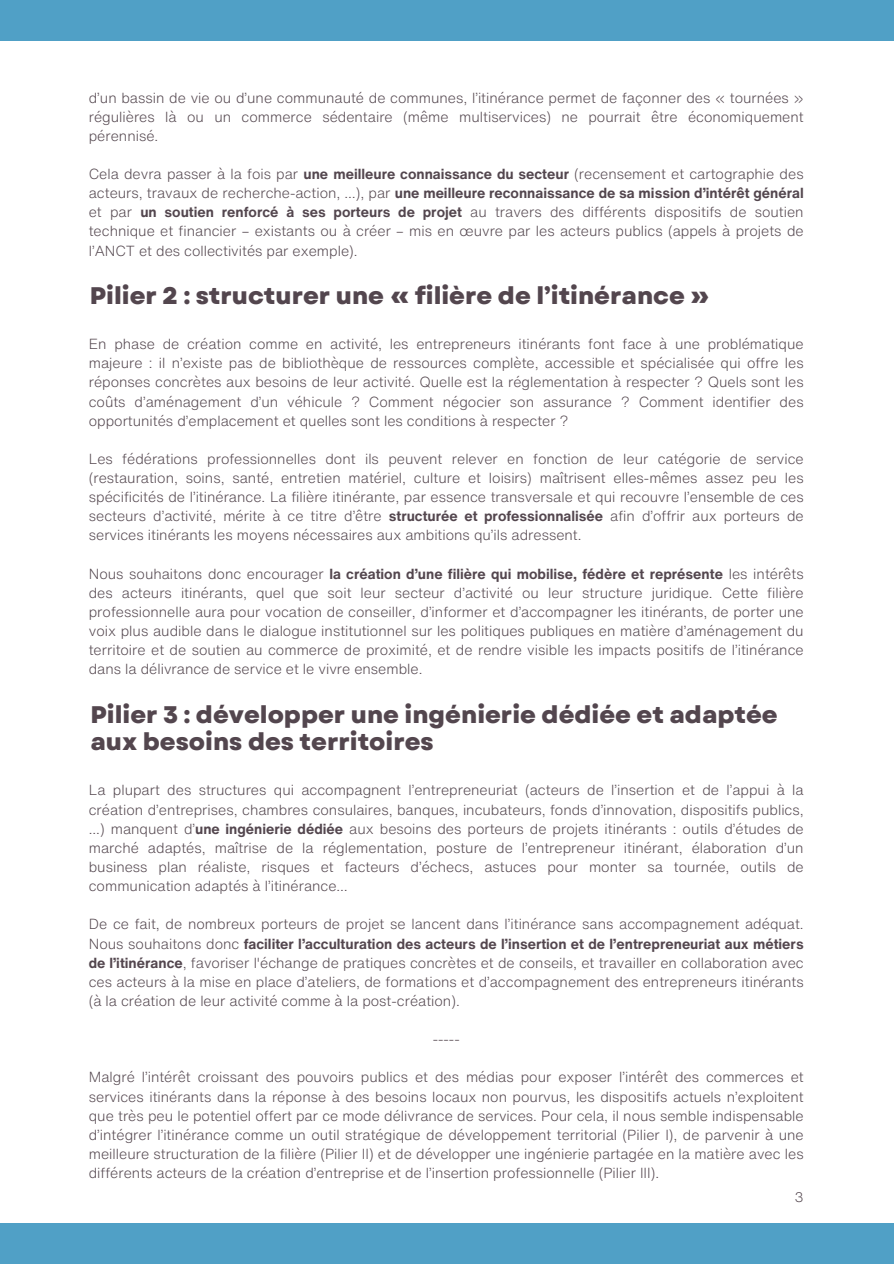
<style>
.page{position:relative;width:894px;height:1264px;background:#fff}
.page>*{position:absolute;margin:0;border:0;box-sizing:border-box;transform-origin:0 0}
.t1{font:800 24px/27px "Garet";color:#53464e}
.t2{font:300 14.25px/19.2px "Helvetica Now Text";color:#53464e;text-align:justify}
.t3{font:300 13.5px "Helvetica Now Text";color:#53464e}
.s1{font-weight:700}
</style>
<div class="page">
<div style="left:0;top:0;width:893px;height:40px;background:#50a0c6"></div>
<div style="left:0;top:1222px;width:893px;height:41px;background:#50a0c6"></div>
<p class="t2" style="left:89px;top:88px;width:716px">d’un bassin de vie ou d’une communauté de communes, l’itinérance permet de façonner des « tournées » régulières là ou un commerce sédentaire (même multiservices) ne pourrait être économiquement pérennisé.</p>
<p class="t2" style="left:89px;top:164px;width:716px">Cela devra passer à la fois par <span class="s1">une meilleure connaissance du secteur</span> (recensement et cartographie des acteurs, travaux de recherche-action, …), par <span class="s1">une meilleure reconnaissance de sa mission d’intérêt général </span>et par <span class="s1">un soutien renforcé à ses porteurs de projet</span> au travers des différents dispositifs de soutien technique et financier – existants ou à créer – mis en œuvre par les acteurs publics (appels à projets de l’ANCT et des collectivités par exemple).</p>
<h1 class="t1" style="left:90px;top:282px;width:621px">Pilier 2 : structurer une « filière de l’itinérance »</h1>
<p class="t2" style="left:89px;top:334px;width:716px">En phase de création comme en activité, les entrepreneurs itinérants font face à une problématique majeure : il n’existe pas de bibliothèque de ressources complète, accessible et spécialisée qui offre les réponses concrètes aux besoins de leur activité. Quelle est la réglementation à respecter ? Quels sont les coûts d’aménagement d’un véhicule ? Comment négocier son assurance ? Comment identifier des opportunités d’emplacement et quelles sont les conditions à respecter ?</p>
<p class="t2" style="left:89px;top:449px;width:716px">Les fédérations professionnelles dont ils peuvent relever en fonction de leur catégorie de service (restauration, soins, santé, entretien matériel, culture et loisirs) maîtrisent elles-mêmes assez peu les spécificités de l’itinérance. La filière itinérante, par essence transversale et qui recouvre l’ensemble de ces secteurs d’activité, mérite à ce titre d’être <span class="s1">structurée et professionnalisée</span> afin d’offrir aux porteurs de services itinérants les moyens nécessaires aux ambitions qu’ils adressent.</p>
<p class="t2" style="left:89px;top:564px;width:716px">Nous souhaitons donc encourager <span class="s1">la création d’une filière qui mobilise, fédère et représente</span> les intérêts des acteurs itinérants, quel que soit leur secteur d’activité ou leur structure juridique. Cette filière professionnelle aura pour vocation de conseiller, d’informer et d’accompagner les itinérants, de porter une voix plus audible dans le dialogue institutionnel sur les politiques publiques en matière d’aménagement du territoire et de soutien au commerce de proximité, et de rendre visible les impacts positifs de l’itinérance dans la délivrance de service et le vivre ensemble.</p>
<h1 class="t1" style="left:90px;top:701px;width:688px">Pilier 3 : développer une ingénierie dédiée et adaptée aux besoins des territoires</h1>
<p class="t2" style="left:89px;top:780px;width:716px">La plupart des structures qui accompagnent l’entrepreneuriat (acteurs de l’insertion et de l’appui à la création d’entreprises, chambres consulaires, banques, incubateurs, fonds d’innovation, dispositifs publics, ...) manquent d’<span class="s1">une ingénierie dédiée</span> aux besoins des porteurs de projets itinérants : outils d’études de marché adaptés, maîtrise de la réglementation, posture de l’entrepreneur itinérant, élaboration d’un business plan réaliste, risques et facteurs d’échecs, astuces pour monter sa tournée, outils de communication adaptés à l’itinérance…</p>
<p class="t2" style="left:89px;top:914px;width:716px">De ce fait, de nombreux porteurs de projet se lancent dans l’itinérance sans accompagnement adéquat.<br>Nous souhaitons donc <span class="s1">faciliter l’acculturation des acteurs de l’insertion et de l’entrepreneuriat aux métiers de l’itinérance</span>, favoriser l'échange de pratiques concrètes et de conseils, et travailler en collaboration avec ces acteurs à la mise en place d’ateliers, de formations et d’accompagnement des entrepreneurs itinérants (à la création de leur activité comme à la post-création).</p>
<p class="t2" style="left:432px;top:1029px;width:28px">-----</p>
<p class="t2" style="left:89px;top:1067px;width:716px">Malgré l’intérêt croissant des pouvoirs publics et des médias pour exposer l’intérêt des commerces et services itinérants dans la réponse à des besoins locaux non pourvus, les dispositifs actuels n’exploitent que très peu le potentiel offert par ce mode délivrance de services. Pour cela, il nous semble indispensable d’intégrer l’itinérance comme un outil stratégique de développement territorial (Pilier I), de parvenir à une meilleure structuration de la filière (Pilier II) et de développer une ingénierie partagée en la matière avec les différents acteurs de la création d’entreprise et de l’insertion professionnelle (Pilier III).</p>
<p class="t3" style="left:794px;top:1186px;width:10px">3</p>
</div>
